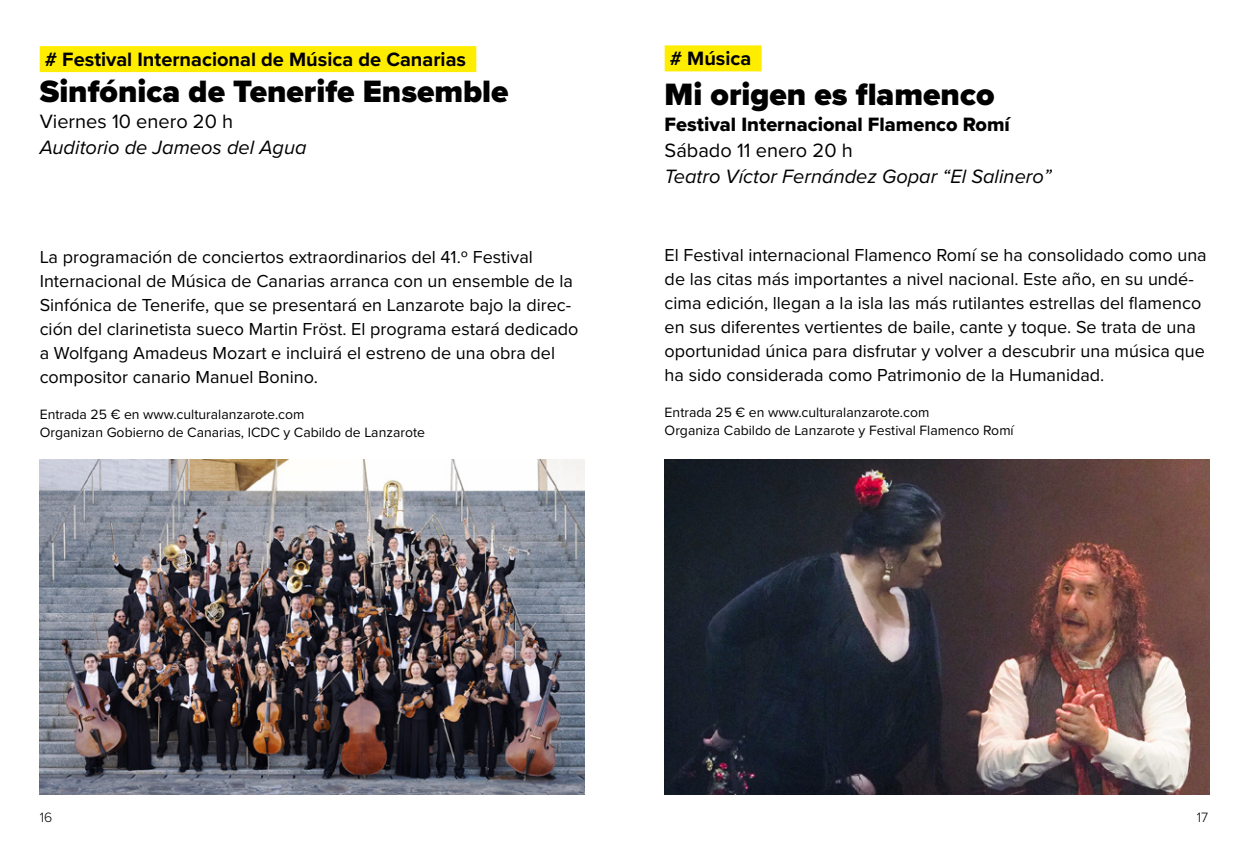
<style>
.page{position:relative;width:1248px;height:851px;background:#fff}
.page>*{position:absolute;margin:0;border:0;box-sizing:border-box;transform-origin:0 0}
.t1{font:900 32px "Proxima Nova";color:#000}
.t2{font:italic 20px "Proxima Nova";color:#000}
.t3{font:700 20px "Proxima Nova";color:#000}
.t4{font:20px "Proxima Nova";color:#000}
.t5{font:20px "Proxima Nova Extrabld";color:#000}
.t6{font:18px/24px "Proxima Nova";color:#000}
.t7{font:14px/18px "Proxima Nova";color:#000}
.t8{font:300 14px "Proxima Nova";color:#000}
</style>
<div class="page">
<img style="left:40px;top:460px;width:544px;height:334px">
<div style="left:40px;top:46px;width:436px;height:26px;background:#ffed00"></div>
<img style="left:664px;top:459px;width:545px;height:334px">
<div style="left:664px;top:45px;width:97px;height:26px;background:#ffed00"></div>
<p class="t3" style="left:45px;top:44px;width:423px"># Festival Internacional de Música de Canarias</p>
<h1 class="t1" style="left:40px;top:67px;width:470px">Sinfónica de Tenerife Ensemble</h1>
<p class="t4" style="left:40px;top:106px;width:195px">Viernes 10 enero 20 h</p>
<p class="t2" style="left:40px;top:132px;width:268px">Auditorio de Jameos del Agua</p>
<p class="t6" style="left:40px;top:244px;width:540px">La programación de conciertos extraordinarios del 41.º Festival Internacional de Música de Canarias arranca con un ensemble de la Sinfónica de Tenerife, que se presentará en Lanzarote bajo la direc&shy;ción del clarinetista sueco Martin Fröst. El programa estará dedicado a Wolfgang Amadeus Mozart e incluirá el estreno de una obra del compositor canario Manuel Bonino.</p>
<p class="t7" style="left:40px;top:405px;width:387px">Entrada 25 € en www.culturalanzarote.com<br>Organizan Gobierno de Canarias, ICDC y Cabildo de Lanzarote</p>
<p class="t3" style="left:669px;top:44px;width:83px"># Música</p>
<h1 class="t1" style="left:664px;top:70px;width:331px">Mi origen es flamenco</h1>
<p class="t5" style="left:664px;top:109px;width:347px">Festival Internacional Flamenco Romí</p>
<p class="t4" style="left:664px;top:135px;width:190px">Sábado 11 enero 20 h</p>
<p class="t2" style="left:664px;top:161px;width:388px">Teatro Víctor Fernández Gopar “El Salinero”</p>
<p class="t6" style="left:664px;top:242px;width:543px">El Festival internacional Flamenco Romí se ha consolidado como una de las citas más importantes a nivel nacional. Este año, en su undé&shy;cima edición, llegan a la isla las más rutilantes estrellas del flamenco en sus diferentes vertientes de baile, cante y toque. Se trata de una oportunidad única para disfrutar y volver a descubrir una música que ha sido considerada como Patrimonio de la Humanidad.</p>
<p class="t7" style="left:664px;top:403px;width:350px">Entrada 25 € en www.culturalanzarote.com<br>Organiza Cabildo de Lanzarote y Festival Flamenco Romí</p>
<p class="t8" style="left:40px;top:807px;width:14px">16</p>
<p class="t8" style="left:1196px;top:807px;width:13px">17</p>
</div>
